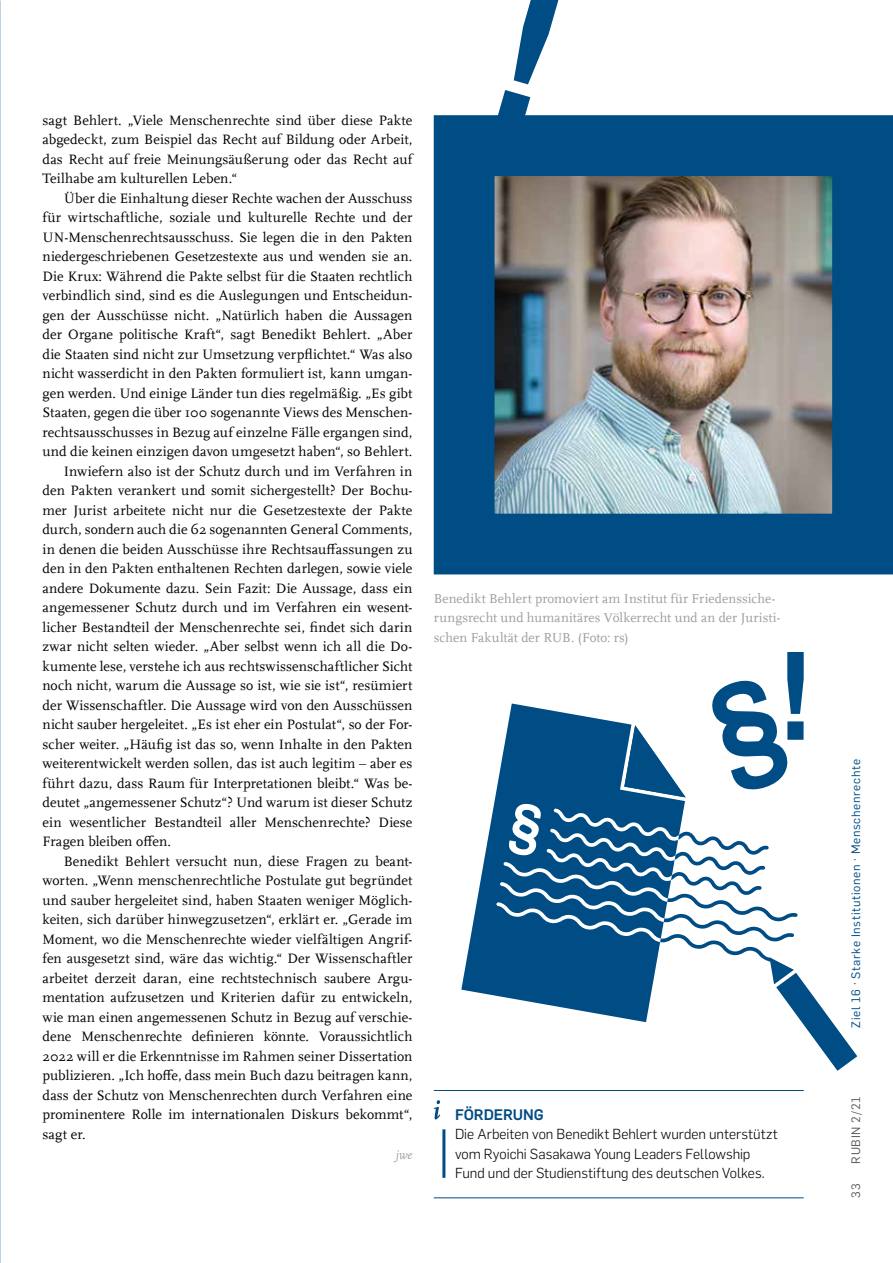
<style>
.page{position:relative;width:893px;height:1263px;background:#fff}
.page>*{position:absolute;margin:0;border:0;box-sizing:border-box;transform-origin:0 0}
.t1{font:700 15px "Rub Flama";letter-spacing:-.005em;color:#004c84}
.t2{font:14.25px/19.5px "RUB Scala MZ";letter-spacing:.005em;color:#000;text-align:justify}
.t3{font:300 14.25px/19.5px "Rub Flama";letter-spacing:-.005em;color:#000}
.t4{font:13.5px/19.5px "RUB Scala MZ";letter-spacing:.005em;color:#9d9d9c}
.t5{font:italic 12.75px "RUB Scala MZ";color:#9d9d9c}
.t6{font:12px "Rub Flama";letter-spacing:.055em;color:#004c84}
.t7{font:12px "Rub Flama";letter-spacing:.055em;color:#575756}
</style>
<div class="page">
<img style="left:496px;top:177px;width:335px;height:335px">
<div style="left:434px;top:115px;width:459px;height:459px;border:61px solid #004c84"></div>
<hr style="left:434px;top:1090px;width:370px;height:1px;background:#004c84">
<hr style="left:442px;top:1129px;width:3px;height:49px;background:#004c84">
<hr style="left:434px;top:1197px;width:370px;height:1px;background:#004c84">
<svg style="left:434px;top:1100px;width:6px;height:19px"></svg>
<svg style="left:461px;top:703px;width:224px;height:319px;fill:#004c84"></svg>
<svg style="left:644px;top:827px;width:213px;height:244px"></svg>
<svg style="left:712px;top:652px;width:92px;height:137px"></svg>
<svg style="left:497px;top:0;width:61px;height:125px"></svg>
<p class="t2" style="left:43px;top:110px;width:371px">sagt Behlert. „Viele Menschenrechte sind über diese Pakte abgedeckt, zum Beispiel das Recht auf Bildung oder Arbeit, das Recht auf freie Meinungsäußerung oder das Recht auf Teilhabe am kulturellen Leben.“</p>
<p class="t2" style="left:64px;top:188px;width:350px">Über die Einhaltung dieser Rechte wachen der Ausschuss</p>
<p class="t2" style="left:43px;top:207px;width:371px">für wirtschaftliche, soziale und kulturelle Rechte und der</p>
<p class="t2" style="left:43px;top:227px;width:371px">UN-Menschenrechtsausschuss. Sie legen die in den Pakten</p>
<p class="t2" style="left:43px;top:246px;width:371px">niedergeschriebenen Gesetzestexte aus und wenden sie an.</p>
<p class="t2" style="left:43px;top:266px;width:371px">Die Krux: Während die Pakte selbst für die Staaten rechtlich</p>
<p class="t2" style="left:43px;top:285px;width:371px">verbindlich sind, sind es die Auslegungen und Entscheidun-</p>
<p class="t2" style="left:43px;top:305px;width:371px">gen der Ausschüsse nicht. „Natürlich haben die Aussagen</p>
<p class="t2" style="left:43px;top:324px;width:371px">der Organe politische Kraft“, sagt Benedikt Behlert. „Aber</p>
<p class="t2" style="left:43px;top:344px;width:371px">die Staaten sind nicht zur Umsetzung verpflichtet.“ Was also</p>
<p class="t2" style="left:43px;top:363px;width:371px">nicht wasserdicht in den Pakten formuliert ist, kann umgan-</p>
<p class="t2" style="left:43px;top:383px;width:371px">gen werden. Und einige Länder tun dies regelmäßig. „Es gibt</p>
<p class="t2" style="left:43px;top:402px;width:371px">Staaten, gegen die über 100 sogenannte Views des Menschen-</p>
<p class="t2" style="left:43px;top:422px;width:371px">rechtsausschusses in Bezug auf einzelne Fälle ergangen sind,</p>
<p class="t2" style="left:43px;top:441px;width:371px">und die keinen einzigen davon umgesetzt haben“, so Behlert.</p>
<p class="t2" style="left:64px;top:461px;width:350px">Inwiefern also ist der Schutz durch und im Verfahren in</p>
<p class="t2" style="left:43px;top:480px;width:371px">den Pakten verankert und somit sichergestellt? Der Bochu-</p>
<p class="t2" style="left:43px;top:500px;width:371px">mer Jurist arbeitete nicht nur die Gesetzestexte der Pakte</p>
<p class="t2" style="left:43px;top:519px;width:371px">durch, sondern auch die 62 sogenannten General Comments,</p>
<p class="t2" style="left:43px;top:539px;width:371px">in denen die beiden Ausschüsse ihre Rechtsauffassungen zu</p>
<p class="t2" style="left:43px;top:558px;width:371px">den in den Pakten enthaltenen Rechten darlegen, sowie viele</p>
<p class="t2" style="left:43px;top:578px;width:371px">andere Dokumente dazu. Sein Fazit: Die Aussage, dass ein</p>
<p class="t2" style="left:43px;top:597px;width:371px">angemessener Schutz durch und im Verfahren ein wesent-</p>
<p class="t2" style="left:43px;top:617px;width:371px">licher Bestandteil der Menschenrechte sei, findet sich darin</p>
<p class="t2" style="left:43px;top:636px;width:371px">zwar nicht selten wieder. „Aber selbst wenn ich all die Do-</p>
<p class="t2" style="left:43px;top:656px;width:371px">kumente lese, verstehe ich aus rechtswissenschaftlicher Sicht</p>
<p class="t2" style="left:43px;top:675px;width:371px">noch nicht, warum die Aussage so ist, wie sie ist“, resümiert</p>
<p class="t2" style="left:43px;top:695px;width:371px">der Wissenschaftler. Die Aussage wird von den Ausschüssen</p>
<p class="t2" style="left:43px;top:714px;width:371px">nicht sauber hergeleitet. „Es ist eher ein Postulat“, so der For-</p>
<p class="t2" style="left:43px;top:734px;width:371px">scher weiter. „Häufig ist das so, wenn Inhalte in den Pakten</p>
<p class="t2" style="left:43px;top:753px;width:371px">weiterentwickelt werden sollen, das ist auch legitim – aber es</p>
<p class="t2" style="left:43px;top:773px;width:371px">führt dazu, dass Raum für Interpretationen bleibt.“ Was be-</p>
<p class="t2" style="left:43px;top:792px;width:371px">deutet „angemessener Schutz“? Und warum ist dieser Schutz</p>
<p class="t2" style="left:43px;top:812px;width:371px">ein wesentlicher Bestandteil aller Menschenrechte? Diese</p>
<p class="t2" style="left:43px;top:831px;width:130px">Fragen bleiben offen.</p>
<p class="t2" style="left:64px;top:851px;width:350px">Benedikt Behlert versucht nun, diese Fragen zu beant-</p>
<p class="t2" style="left:43px;top:870px;width:371px">worten. „Wenn menschenrechtliche Postulate gut begründet</p>
<p class="t2" style="left:43px;top:890px;width:371px">und sauber hergeleitet sind, haben Staaten weniger Möglich-</p>
<p class="t2" style="left:43px;top:909px;width:371px">keiten, sich darüber hinwegzusetzen“, erklärt er. „Gerade im</p>
<p class="t2" style="left:43px;top:929px;width:371px">Moment, wo die Menschenrechte wieder vielfältigen Angrif-</p>
<p class="t2" style="left:43px;top:948px;width:371px">fen ausgesetzt sind, wäre das wichtig.“ Der Wissenschaftler</p>
<p class="t2" style="left:43px;top:968px;width:371px">arbeitet derzeit daran, eine rechtstechnisch saubere Argu-</p>
<p class="t2" style="left:43px;top:987px;width:371px">mentation aufzusetzen und Kriterien dafür zu entwickeln,</p>
<p class="t2" style="left:43px;top:1007px;width:371px">wie man einen angemessenen Schutz in Bezug auf verschie-</p>
<p class="t2" style="left:43px;top:1026px;width:371px">dene Menschenrechte definieren könnte. Voraussichtlich</p>
<p class="t2" style="left:43px;top:1046px;width:371px">2022 will er die Erkenntnisse im Rahmen seiner Dissertation</p>
<p class="t2" style="left:43px;top:1065px;width:371px">publizieren. „Ich hoffe, dass mein Buch dazu beitragen kann,</p>
<p class="t2" style="left:43px;top:1085px;width:371px">dass der Schutz von Menschenrechten durch Verfahren eine</p>
<p class="t2" style="left:43px;top:1104px;width:371px">prominentere Rolle im internationalen Diskurs bekommt“,</p>
<p class="t2" style="left:43px;top:1124px;width:45px">sagt er.</p>
<p class="t5" style="left:396px;top:1146px;width:18px">jwe</p>
<p class="t4" style="left:434px;top:588px;width:348px">Benedikt Behlert promoviert am Institut für Friedenssiche&shy;rungsrecht und humanitäres Völkerrecht und an der Juristi&shy;schen Fakultät der RUB. (Foto: rs)</p>
<p class="t1" style="left:455px;top:1103px;width:90px">FÖRDERUNG</p>
<p class="t3" style="left:455px;top:1123px;width:324px">Die Arbeiten von Benedikt Behlert wurden unterstützt vom Ryoichi Sasakawa Young Leaders Fellowship<br>Fund und der Studienstiftung des deutschen Volkes.</p>
<p class="t6" style="left:848px;top:1027px;width:270px;rotate:-90deg">Ziel 16 · Starke Institutionen · Menschenrechte</p>
<p class="t7" style="left:848px;top:1163px;width:69px;rotate:-90deg">RUBIN 2/21</p>
<p class="t7" style="left:848px;top:1197px;width:16px;rotate:-90deg">33</p>
</div>
